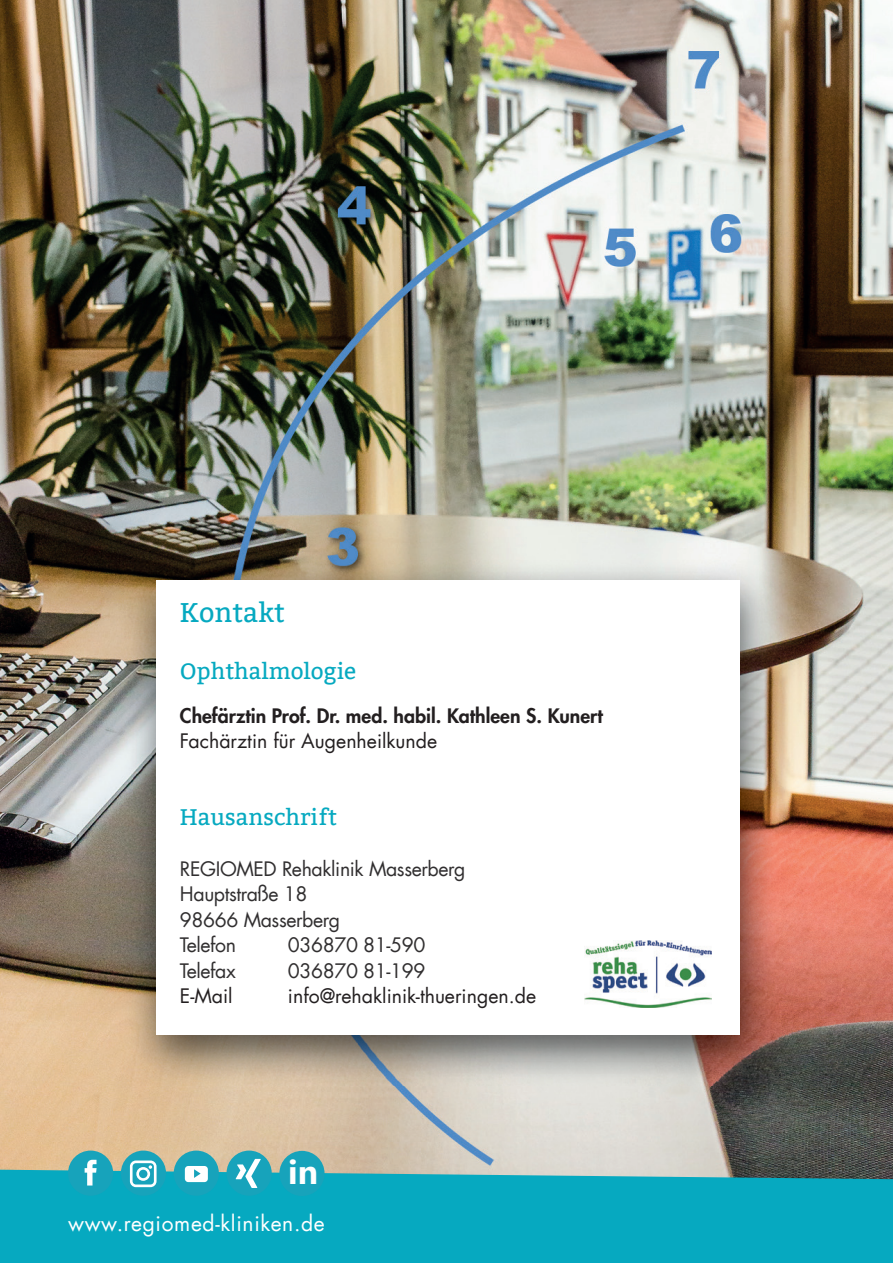
<style>
.page{position:relative;width:893px;height:1263px;background:#fff}
.page>*{position:absolute;margin:0;border:0;box-sizing:border-box;transform-origin:0 0}
.t1{font:700 33.6px "Ebrima";color:#fff}
.t2{font:27px "Bitter";color:#06a9c0}
.t3{font:22.5px "Bitter";color:#06a9c0}
.t4{font:21px "Futura Com";letter-spacing:.03em;color:#fff}
.t5{font:19.5px/25.5px "Futura Com";letter-spacing:-.02em;color:#312f30}
.t6{font:19.5px "Futura Com";color:#231f20}
.t7{font:800 19.5px "Futura Com";color:#231f20}
</style>
<div class="page">
<img style="left:0;top:0;width:893px;height:1170px">
<div style="left:0;top:1170px;width:893px;height:93px;background:#06a9c0"></div>
<img style="left:124px;top:560px;width:654px;height:525px">
<div style="left:157px;top:580px;width:583px;height:455px;background:#fff"></div>
<div style="left:68px;top:1150px;width:45px;height:46px;background:#17a3bb;border-radius:50%"></div>
<svg style="left:85px;top:1160px;width:12px;height:25px"></svg>
<div style="left:121px;top:1150px;width:45px;height:46px;background:#17a3bb;border-radius:50%"></div>
<svg style="left:130px;top:1160px;width:27px;height:27px"></svg>
<div style="left:174px;top:1150px;width:45px;height:46px;background:#17a3bb;border-radius:50%"></div>
<svg style="left:185px;top:1166px;width:23px;height:16px"></svg>
<div style="left:227px;top:1150px;width:45px;height:46px;background:#17a3bb;border-radius:50%"></div>
<svg style="left:236px;top:1159px;width:25px;height:29px"></svg>
<div style="left:279px;top:1151px;width:46px;height:45px;background:#17a3bb;border-radius:50%"></div>
<img style="left:584px;top:941px;width:127px;height:66px">
<h2 class="t2" style="left:180px;top:597px;width:106px">Kontakt</h2>
<p class="t3" style="left:180px;top:658px;width:178px">Ophthalmologie</p>
<p class="t7" style="left:180px;top:701px;width:425px">Chefärztin Prof. Dr. med. habil. Kathleen S. Kunert</p>
<p class="t6" style="left:180px;top:728px;width:259px">Fachärztin für Augenheilkunde</p>
<p class="t3" style="left:180px;top:803px;width:158px">Hausanschrift</p>
<p class="t5" style="left:180px;top:855px;width:287px">REGIOMED Rehaklinik Masserberg<br>Hauptstraße 18<br>98666 Masserberg<br>Telefon</p>
<p class="t5" style="left:288px;top:932px;width:139px">036870 81-590</p>
<p class="t5" style="left:180px;top:957px;width:57px">Telefax</p>
<p class="t5" style="left:288px;top:957px;width:139px">036870 81-199</p>
<p class="t6" style="left:180px;top:983px;width:54px">E-Mail</p>
<p class="t6" style="left:288px;top:983px;width:250px">info@rehaklinik-thueringen.de</p>
<h1 class="t1" style="left:288px;top:1147px;width:31px">in</h1>
<p class="t4" style="left:68px;top:1209px;width:258px">www.regiomed-kliniken.de</p>
</div>
